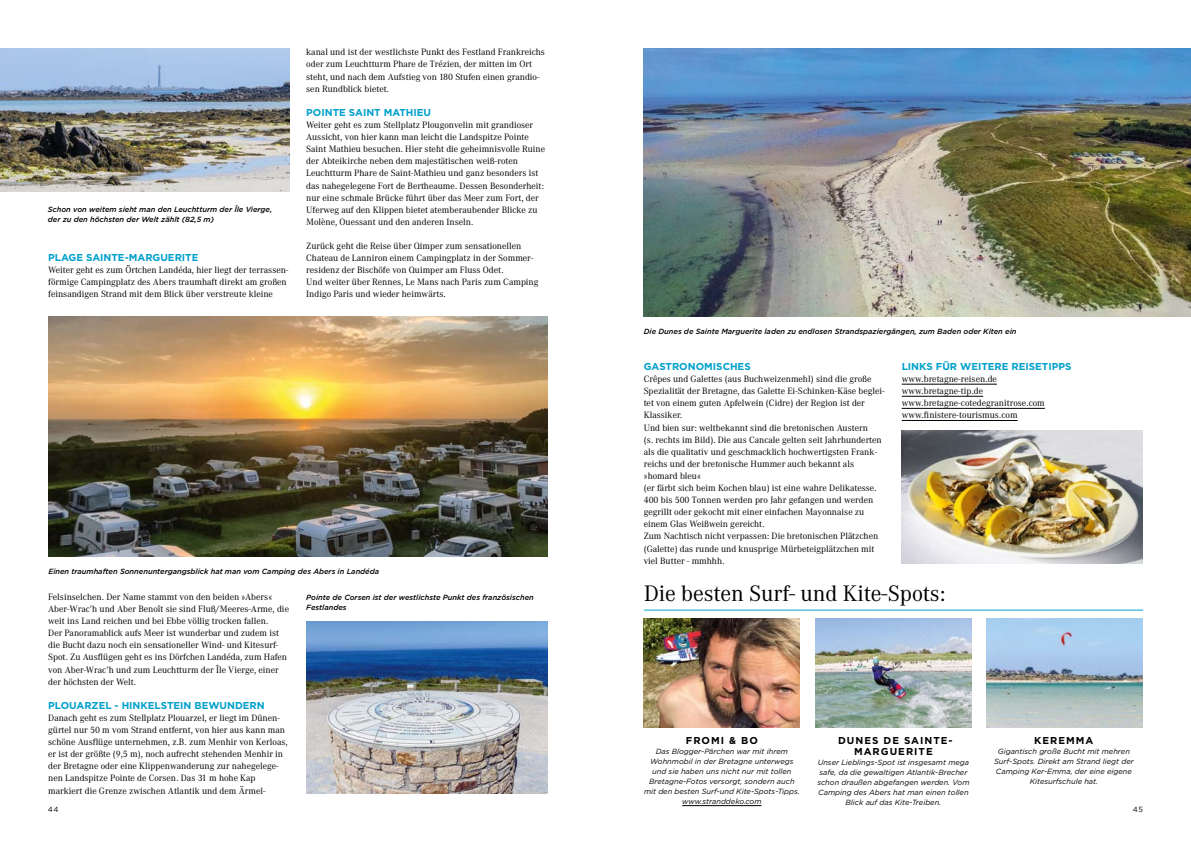
<style>
.page{position:relative;width:1191px;height:842px;background:#fff}
.page>*{position:absolute;margin:0;border:0;box-sizing:border-box;transform-origin:0 0}
.t1{font:22px "Corporate ABQ";letter-spacing:-.005em;color:#000}
.t2{font:700 10px "Gotham";color:#00a0cb}
.t3{font:700 10px/11px "Gotham";letter-spacing:.1em;color:#000;text-align:center}
.t4{font:9px/12.1px "Corporate ABQ";color:#000}
.t5{font:italic 7.5px/10px "Gotham";color:#000;text-align:center}
.t6{font:italic 500 7.5px/10px "Gotham";color:#000}
.t7{font:7.5px "Gotham";color:#000}
</style>
<div class="page">
<img style="left:643px;top:48px;width:548px;height:268px">
<img style="left:901px;top:431px;width:241px;height:133px">
<hr style="left:901px;top:384px;width:96px;height:1px;background:#000">
<hr style="left:901px;top:396px;width:82px;height:1px;background:#000">
<hr style="left:901px;top:408px;width:144px;height:1px;background:#000">
<hr style="left:901px;top:420px;width:116px;height:1px;background:#000">
<hr style="left:644px;top:610px;width:499px;height:1px;background:#00a0cb">
<img style="left:815px;top:618px;width:156px;height:109px">
<img style="left:643px;top:618px;width:156px;height:109px">
<img style="left:986px;top:618px;width:156px;height:109px">
<hr style="left:682px;top:805px;width:79px;height:1px;background:#000">
<img style="left:306px;top:621px;width:241px;height:173px">
<img style="left:0;top:49px;width:289px;height:143px">
<img style="left:48px;top:316px;width:499px;height:241px">
<p class="t6" style="left:48px;top:205px;width:226px">Schon von weitem sieht man den Leuchtturm der Île Vierge, der zu den höchsten der Welt zählt (82,5 m)</p>
<p class="t2" style="left:48px;top:251px;width:152px">PLAGE SAINTE-MARGUERITE</p>
<p class="t4" style="left:48px;top:264px;width:242px">Weiter geht es zum Örtchen Landéda, hier liegt der terrassen&shy;förmige Campingplatz des Abers traumhaft direkt am großen feinsandigen Strand mit dem Blick über verstreute kleine</p>
<p class="t4" style="left:306px;top:46px;width:240px">kanal und ist der westlichste Punkt des Festland Frankreichs oder zum Leuchtturm Phare de Trézien, der mitten im Ort steht, und nach dem Aufstieg von 180 Stufen einen grandio&shy;sen Rundblick bietet.</p>
<p class="t2" style="left:306px;top:106px;width:126px">POINTE SAINT MATH IEU</p>
<p class="t4" style="left:306px;top:119px;width:240px">Weiter geht es zum Stellplatz Plougonvelin mit grandioser Aussicht, von hier kann man leicht die Landspitze Pointe Saint Mathieu besuchen. Hier steht die geheimnisvolle Ruine der Abteikirche neben dem majestätischen weiß-roten Leuchtturm Phare de Saint-Mathieu und ganz besonders ist das nahegelegene Fort de Bertheaume. Dessen Besonderheit: nur eine schmale Brücke führt über das Meer zum Fort, der Uferweg auf den Klippen bietet atemberaubender Blicke zu Molène, Ouessant und den anderen Inseln.</p>
<p class="t4" style="left:306px;top:240px;width:234px">Zurück geht die Reise über Qimper zum sensationellen Chateau de Lanniron einem Campingplatz in der Sommer&shy;residenz der Bischöfe von Quimper am Fluss Odet.<br>Und weiter über Rennes, Le Mans nach Paris zum Camping Indigo Paris und wieder heimwärts.</p>
<p class="t6" style="left:48px;top:566px;width:332px">Einen traumhaften Sonnenuntergangsblick hat man vom Camping des Abers in Landéda</p>
<p class="t4" style="left:48px;top:591px;width:242px">Felsinselchen. Der Name stammt von den beiden »Abers« Aber-Wrac’h und Aber Benoît sie sind Fluß/Meeres-Arme, die weit ins Land reichen und bei Ebbe völlig trocken fallen.<br>Der Panoramablick aufs Meer ist wunderbar und zudem ist die Bucht dazu noch ein sensationeller Wind- und Kitesurf-Spot. Zu Ausflügen geht es ins Dörfchen Landéda, zum Hafen von Aber-Wrac’h und zum Leuchtturm der Île Vierge, einer der höchsten der Welt.</p>
<p class="t2" style="left:48px;top:699px;width:218px">PLOUARZEL - HINKELSTEIN BEWUNDERN</p>
<p class="t4" style="left:48px;top:712px;width:241px">Danach geht es zum Stellplatz Plouarzel, er liegt im Dünen&shy;gürtel nur 50 m vom Strand entfernt, von hier aus kann man schöne Ausflüge unternehmen, z.B. zum Menhir von Kerloas, er ist der größte (9,5 m), noch aufrecht stehenden Menhir in der Bretagne oder eine Klippenwanderung zur nahegelege&shy;nen Landspitze Pointe de Corsen. Das 31 m hohe Kap markiert die Grenze zwischen Atlantik und dem Ärmel-</p>
<p class="t6" style="left:306px;top:592px;width:229px">Pointe de Corsen ist der westlichste Punkt des französischen<br>Festlandes</p>
<p class="t6" style="left:643px;top:326px;width:374px">Die Dunes de Sainte Marguerite laden zu endlosen Strandspaziergängen, zum Baden oder Kiten ein</p>
<p class="t2" style="left:901px;top:360px;width:171px">LINKS FÜR WEITERE REISETIPPS</p>
<p class="t4" style="left:901px;top:373px;width:145px">www.bretagne-reisen.de www.bretagne-tip.de www.bretagne-cotedegranitrose.com www.finistere-tourismus.com</p>
<p class="t2" style="left:643px;top:360px;width:109px">GASTRONOM ISCH ES</p>
<p class="t4" style="left:643px;top:373px;width:242px">Crêpes und Galettes (aus Buchweizenmehl) sind die große Spezialität der Bretagne, das Galette Ei-Schinken-Käse beglei&shy;tet von einem guten Apfelwein (Cidre) der Region ist der Klassiker.<br>Und bien sur: weltbekannt sind die bretonischen Austern<br>(s. rechts im Bild). Die aus Cancale gelten seit Jahrhunderten als die qualitativ und geschmacklich hochwertigsten Frank&shy;reichs und der bretonische Hummer auch bekannt als »homard bleu«<br>(er färbt sich beim Kochen blau) ist eine wahre Delikatesse.<br>400 bis 500 Tonnen werden pro Jahr gefangen und werden gegrillt oder gekocht mit einer einfachen Mayonnaise zu einem Glas Weißwein gereicht.<br>Zum Nachtisch nicht verpassen: Die bretonischen Plätzchen (Galette) das runde und knusprige Mürbeteigplätzchen mit viel Butter - mmhhh.</p>
<h1 class="t1" style="left:644px;top:580px;width:303px">Die besten Surf- und Kite-Spots:</h1>
<p class="t3" style="left:686px;top:734px;width:74px">FROMI &amp; BO</p>
<p class="t5" style="left:644px;top:746px;width:157px">Das Blogger-Pärchen war mit ihrem Wohnmobil in der Bretagne unterwegs und sie haben uns nicht nur mit tollen Bretagne-Fotos versorgt, sondern auch mit den besten Surf-und Kite-Spots-Tipps. www.stranddeko.com</p>
<p class="t3" style="left:838px;top:734px;width:116px">DUNES DE SAINTE-<br>MARGUERITE</p>
<p class="t5" style="left:817px;top:757px;width:154px">Unser Lieblings-Spot ist insgesamt mega safe, da die gewaltigen Atlantik-Brecher schon draußen abgefangen werden. Vom Camping des Abers hat man einen tollen Blick auf das Kite-Treiben.</p>
<p class="t3" style="left:1034px;top:734px;width:61px">KEREMMA</p>
<p class="t5" style="left:994px;top:746px;width:141px">Gigantisch große Bucht mit mehren<br>Surf-Spots. Direkt am Strand liegt der<br>Camping Ker-Emma, der eine eigene<br>Kitesurfschule hat.</p>
<p class="t7" style="left:48px;top:805px;width:12px">44</p>
<p class="t7" style="left:1133px;top:805px;width:12px">45</p>
</div>
